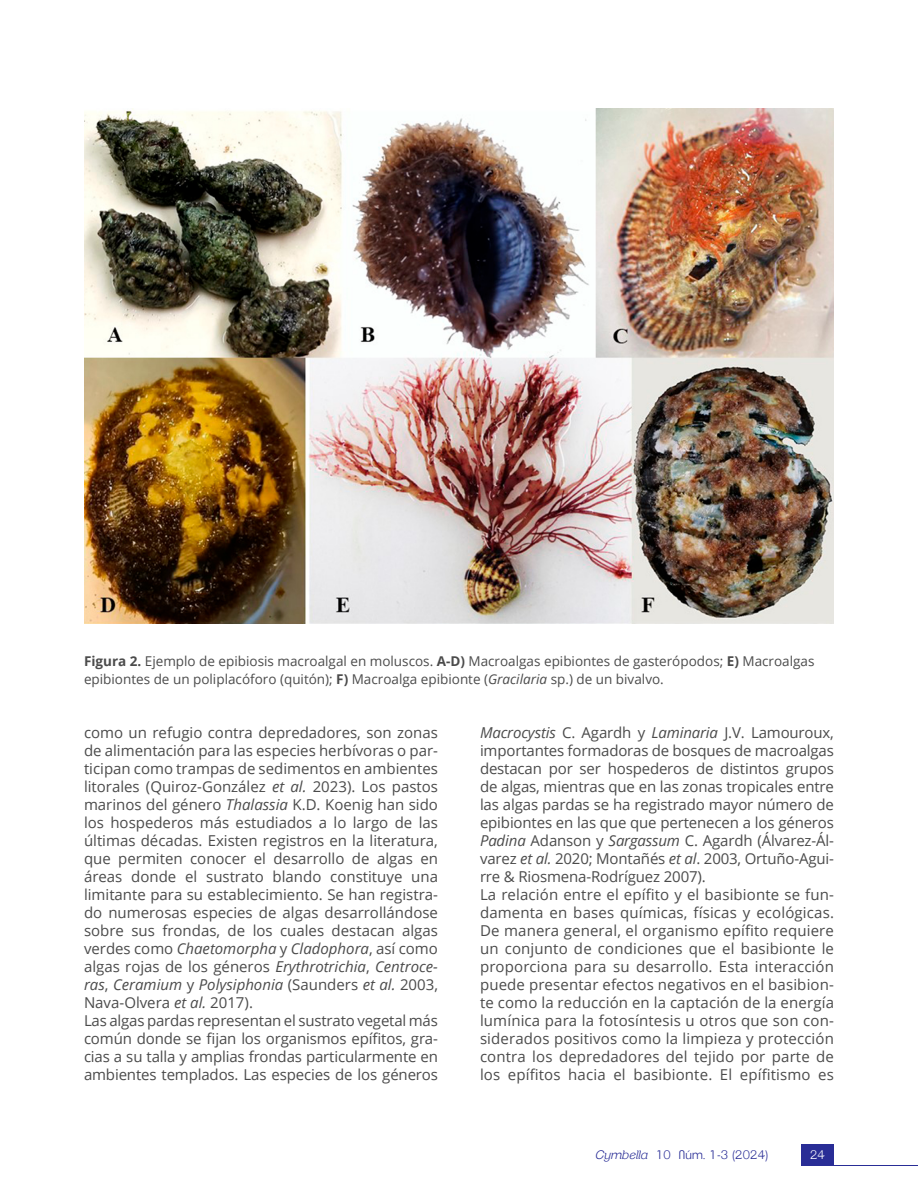
<style>
.page{position:relative;width:918px;height:1188px;background:#fff}
.page>*{position:absolute;margin:0;border:0;box-sizing:border-box;transform-origin:0 0}
.t1{font:15px/18px "Open Sans";color:#4b4b4b}
.t2{font:13.5px/18px "Open Sans";color:#4b4b4b}
.t3{font:300 12px "Clemente P Dae";letter-spacing:.025em;color:#292d96}
.t4{font:300 12px "Clemente P Dae";color:#fff}
.s1{font-weight:700}
.s2{font-style:italic}
.s3{font-family:"Clemente P Daf";font-style:italic}
</style>
<div class="page">
<div style="left:801px;top:1144px;width:33px;height:22px;background:#292d96"></div>
<hr style="left:801px;top:1165px;width:117px;height:1px;background:#292d96">
<img style="left:84px;top:108px;width:750px;height:516px">
<p class="t2" style="left:84px;top:652px;width:732px"><span class="s1">Figura 2.</span> Ejemplo de epibiosis macroalgal en moluscos. <span class="s1">A-D)</span> Macroalgas epibiontes de gasterópodos; <span class="s1">E)</span> Macroalgas epibiontes de un poliplacóforo (quitón); <span class="s1">F)</span> Macroalga epibionte (<span class="s2">Gracilaria</span> sp.) de un bivalvo.</p>
<p class="t1" style="left:84px;top:723px;width:356px">como un refugio contra depredadores, son zonas de alimentación para las especies herbívoras o par&shy;ticipan como trampas de sedimentos en ambientes litorales (Quiroz-González <span class="s2">et al.</span> 2023). Los pastos marinos del género <span class="s2">Thalassia</span> K.D. Koenig han sido los hospederos más estudiados a lo largo de las últimas décadas. Existen registros en la literatura, que permiten conocer el desarrollo de algas en áreas donde el sustrato blando constituye una limitante para su establecimiento. Se han registra&shy;do numerosas especies de algas desarrollándose sobre sus frondas, de los cuales destacan algas verdes como <span class="s2">Chaetomorpha</span> y <span class="s2">Cladophora</span>, así como algas rojas de los géneros <span class="s2">Erythrotrichia</span>, <span class="s2">Centroce&shy;ras</span>, <span class="s2">Ceramium</span> y <span class="s2">Polysiphonia</span> (Saunders <span class="s2">et al.</span> 2003, Nava-Olvera <span class="s2">et al.</span> 2017).<br>Las algas pardas representan el sustrato vegetal más común donde se fijan los organismos epífitos, gra&shy;cias a su talla y amplias frondas particularmente en ambientes templados. Las especies de los géneros</p>
<p class="t1" style="left:480px;top:723px;width:356px"><span class="s2">Macrocystis</span> C. Agardh y <span class="s2">Laminaria</span> J.V. Lamouroux, importantes formadoras de bosques de macroalgas destacan por ser hospederos de distintos grupos de algas, mientras que en las zonas tropicales entre las algas pardas se ha registrado mayor número de epibiontes en las que que pertenecen a los géneros <span class="s2">Padina</span> Adanson y <span class="s2">Sargassum</span> C. Agardh (Álvarez-Ál&shy;varez <span class="s2">et al.</span> 2020; Montañés <span class="s2">et al</span>. 2003, Ortuño-Agui&shy;rre &amp; Riosmena-Rodríguez 2007).<br>La relación entre el epífito y el basibionte se fun&shy;damenta en bases químicas, físicas y ecológicas.<br>De manera general, el organismo epífito requiere un conjunto de condiciones que el basibionte le proporciona para su desarrollo. Esta interacción puede presentar efectos negativos en el basibion&shy;te como la reducción en la captación de la energía lumínica para la fotosíntesis u otros que son con&shy;siderados positivos como la limpieza y protección contra los depredadores del tejido por parte de los epífitos hacia el basibionte. El epífitismo es</p>
<p class="t3" style="left:596px;top:1148px;width:174px"><span class="s3">Cymbella</span> 10 Núm. 1-3 (2024)</p>
<p class="t4" style="left:810px;top:1148px;width:16px">24</p>
</div>
